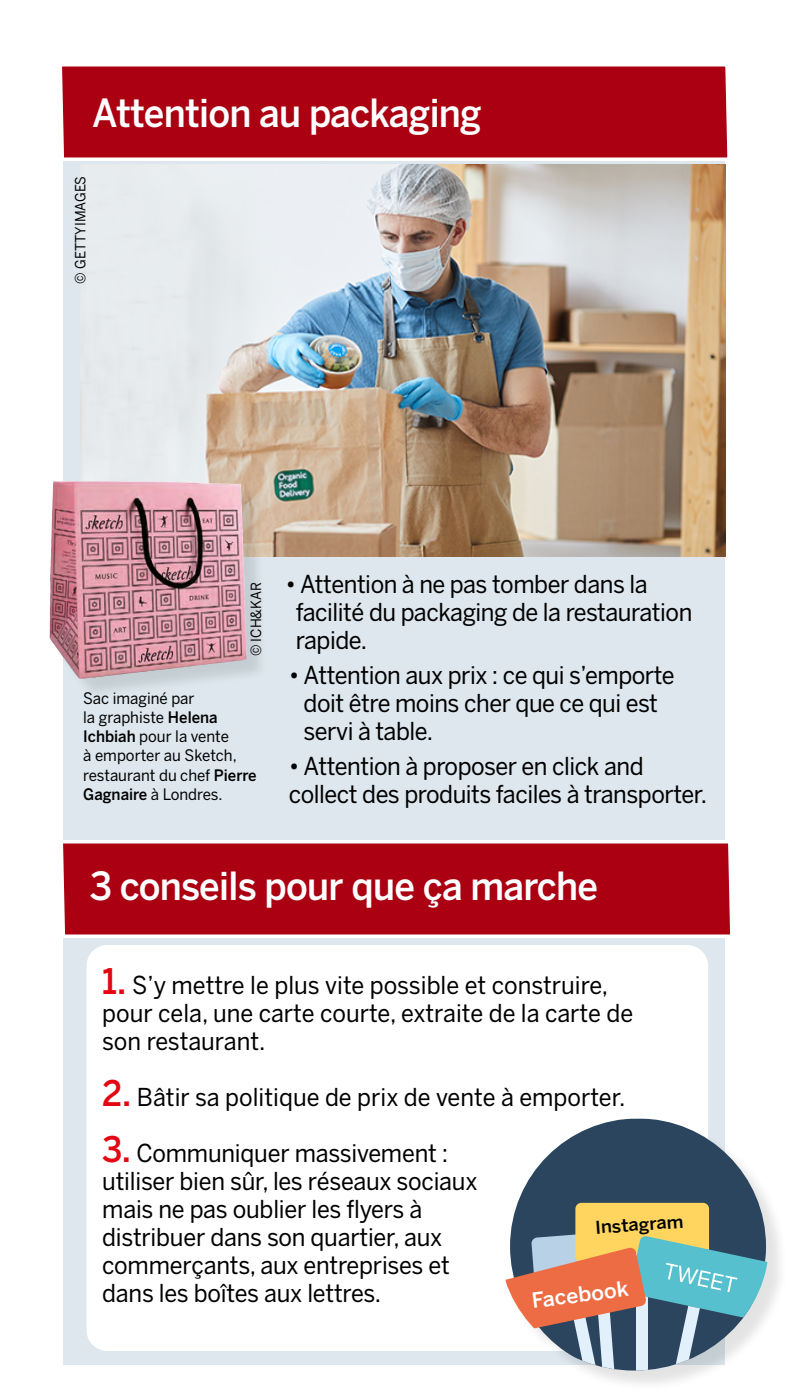
<style>
.page{position:relative;width:788px;height:1400px;background:#fff}
.page>*{position:absolute;margin:0;border:0;box-sizing:border-box;transform-origin:0 0}
.Texte_courant{font:500 38.5px "Benton Sans";letter-spacing:-.02em;color:#fff;scale:.95 1}
.Texte_courant-2{font:24.5px/28px "Benton Sans";letter-spacing:-.01em;color:#000;scale:.95 1}
.t1{font:500 20.82px "Benton Sans";color:#fff}
.t2{font:500 17.68px "Benton Sans";color:#000}
.Texte_courant-3{font:15.75px/19.2px "Benton Sans";color:#000;scale:.95 1}
.Texte_courant-4{font:14px "Benton Sans";color:#000;scale:.95 1}
.s1{font-weight:500}
.s2{font-weight:500;font-size:35px;color:#e30613}
</style>
<div class="page">
<div style="left:63px;top:63px;width:661px;height:1302px;background:#dde7ed"></div>
<svg style="left:63px;top:838px;width:668px;height:102px;background:#b31b2b"></svg>
<img style="left:80px;top:165px;width:645px;height:391px">
<div style="left:52px;top:484px;width:216px;height:216px;background:#000;opacity:.11"></div>
<img style="left:49px;top:481px;width:198px;height:198px">
<div style="left:86px;top:945px;width:622px;height:406px;background:#fff;border-radius:21px"></div>
<div style="left:508px;top:1121px;width:280px;height:271px;background:#000;opacity:.11"></div>
<svg style="left:510px;top:1118px;width:256px;height:110px;fill:#2b455f"></svg>
<div style="left:575px;top:1203px;width:134px;height:59px;background:#ffd55f;border-radius:6px"></div>
<svg style="left:505px;top:1228px;width:264px;height:143px"></svg>
<svg style="left:62px;top:63px;width:666px;height:100px;background:#b21727"></svg>
<p class="Texte_courant" style="left:92px;top:90px;width:411px">Attention au packaging</p>
<p class="Texte_courant-4" style="left:72px;top:284px;width:115px;rotate:-90deg">© GETTYIMAGES</p>
<p class="Texte_courant-4" style="left:248px;top:656px;width:80px;rotate:-90deg">© ICH&amp;KAR</p>
<p class="Texte_courant-3" style="left:83px;top:688px;width:184px">Sac imaginé par<br>la graphiste <span class="s1">Helena<br>Ichbiah</span> pour la vente<br>à emporter au Sketch, restaurant du chef <span class="s1">Pierre<br>Gagnaire</span> à Londres.</p>
<p class="Texte_courant-2" style="left:296px;top:570px;width:419px;text-indent:-10px">• Attention à ne pas tomber dans la facilité du packaging de la restauration rapide.</p>
<p class="Texte_courant-2" style="left:303px;top:661px;width:392px;text-indent:-15px">• Attention aux prix : ce qui s’emporte doit être moins cher que ce qui est servi à table.</p>
<p class="Texte_courant-2" style="left:289px;top:752px;width:441px">• Attention à proposer en click and collect des produits faciles à transporter.</p>
<p class="Texte_courant" style="left:90px;top:863px;width:536px">3 conseils pour que ça marche</p>
<p class="Texte_courant-2" style="left:102px;top:971px;width:560px"><span class="s2">1.</span> S’y mettre le plus vite possible et construire, pour cela, une carte courte, extraite de la carte de son restaurant.</p>
<p class="Texte_courant-2" style="left:102px;top:1083px;width:552px"><span class="s2">2.</span> Bâtir sa politique de prix de vente à emporter.</p>
<p class="Texte_courant-2" style="left:102px;top:1139px;width:396px"><span class="s2">3.</span> Communiquer massivement : utiliser bien sûr, les réseaux sociaux mais ne pas oublier les flyers à distribuer dans son quartier, aux commerçants, aux entreprises et dans les boîtes aux lettres.</p>
<p class="t2" style="left:594px;top:1217px;width:90px;rotate:-4deg">Instagram</p>
<p class="t1" style="left:530px;top:1288px;width:99px;rotate:-7deg">Facebook</p>
</div>
